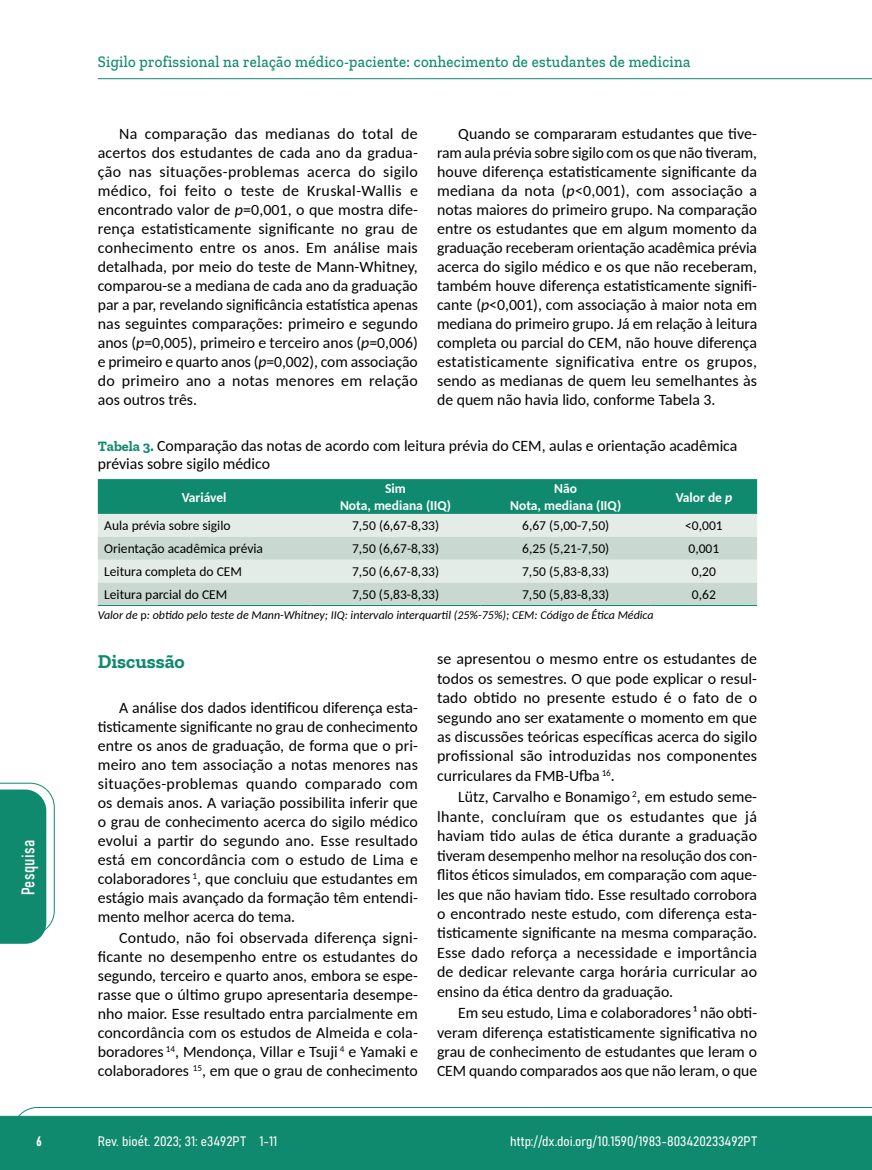
<style>
.page{position:relative;width:872px;height:1170px;background:#fff}
.page>*{position:absolute;margin:0;border:0;box-sizing:border-box;transform-origin:0 0}
.t1{font:700 19.5px "Zilla Slab";color:#108a6e}
.t2{font:18px "Bahnschrift";letter-spacing:.02em;color:#fff}
.t3{font:500 16.5px "Zilla Slab";letter-spacing:.02em;color:#108a6e;scale:.9 1}
.t4{font:15.75px/18.9px "Carlito";color:#000;text-align:justify}
.t5{font:13.5px "Carlito";color:#000}
.t6{font:13.5px "Bahnschrift";color:#fff}
.t7{font:700 13.5px/16.2px "Carlito";color:#fff;text-align:center}
.t8{font:italic 12px "Carlito";color:#000}
.s1{font-style:italic}
.s2{font-family:"Zilla Slab";font-weight:700;font-size:14.25px;color:#108a6e}
.s3{font-style:normal}
</style>
<div class="page">
<svg style="left:12px;top:1107px;width:860px;height:62px;background:#2e9880"></svg>
<hr style="left:98px;top:78px;width:774px;height:1px;background:#108a6e">
<div style="left:98px;top:479px;width:659px;height:35px;background:#108a6e"></div>
<div style="left:98px;top:514px;width:659px;height:23px;background:#e4ece8"></div>
<svg style="left:98px;top:537px;width:659px;height:68px;background:#d2dfd8"></svg>
<hr style="left:98px;top:605px;width:212px;height:1px;background:#108a6e">
<hr style="left:310px;top:605px;width:170px;height:1px;background:#108a6e">
<hr style="left:480px;top:605px;width:171px;height:1px;background:#108a6e">
<hr style="left:651px;top:605px;width:106px;height:1px;background:#108a6e">
<svg style="left:0;top:782px;width:55px;height:161px"></svg>
<p class="t2" style="left:15px;top:895px;width:57px;rotate:-90deg">Pesquisa</p>
<p class="t3" style="left:98px;top:53px;width:660px">Sigilo profissional na relação médico-paciente: conhecimento de estudantes de medicina</p>
<p class="t4" style="left:98px;top:124px;width:322px;text-indent:21px">Na comparação das medianas do total de acertos dos estudantes de cada ano da gradua&shy;ção nas situações-problemas acerca do sigilo médico, foi feito o teste de Kruskal-Wallis e encontrado valor de <span class="s1">p</span>=0,001, o que mostra dife&shy;rença estatisticamente significante no grau de conhecimento entre os anos. Em análise mais detalhada, por meio do teste de Mann-Whitney, comparou-se a mediana de cada ano da graduação par a par, revelando significância estatística apenas nas seguintes comparações: primeiro e segundo anos (<span class="s1">p</span>=0,005), primeiro e terceiro anos (<span class="s1">p</span>=0,006) e primeiro e quarto anos (<span class="s1">p</span>=0,002), com associação do primeiro ano a notas menores em relação aos outros três.</p>
<p class="t4" style="left:437px;top:124px;width:322px;text-indent:21px">Quando se compararam estudantes que tive&shy;ram aula prévia sobre sigilo com os que não tiveram, houve diferença estatisticamente significante da mediana da nota (<span class="s1">p</span>&lt;0,001), com associação a notas maiores do primeiro grupo. Na comparação entre os estudantes que em algum momento da graduação receberam orientação acadêmica prévia acerca do sigilo médico e os que não receberam, também houve diferença estatisticamente signifi&shy;cante (<span class="s1">p</span>&lt;0,001), com associação à maior nota em mediana do primeiro grupo. Já em relação à leitura completa ou parcial do CEM, não houve diferença estatisticamente significativa entre os grupos, sendo as medianas de quem leu semelhantes às de quem não havia lido, conforme Tabela 3.</p>
<p class="t4" style="left:98px;top:436px;width:641px;line-height:18px"><span class="s2">Tabela 3.</span> Comparação das notas de acordo com leitura prévia do CEM, aulas e orientação acadêmica prévias sobre sigilo médico</p>
<p class="t7" style="left:182px;top:488px;width:46px">Variável</p>
<p class="t7" style="left:340px;top:480px;width:112px">Sim<br>Nota, mediana (IIQ)</p>
<p class="t7" style="left:510px;top:480px;width:112px">Não<br>Nota, mediana (IIQ)</p>
<p class="t7" style="left:675px;top:488px;width:58px">Valor de <span class="s1">p</span></p>
<p class="t5" style="left:104px;top:516px;width:128px">Aula prévia sobre sigilo</p>
<p class="t5" style="left:352px;top:516px;width:89px">7,50 (6,67-8,33)</p>
<p class="t5" style="left:522px;top:516px;width:89px">6,67 (5,00-7,50)</p>
<p class="t5" style="left:685px;top:516px;width:39px">&lt;0,001</p>
<p class="t5" style="left:104px;top:539px;width:160px">Orientação acadêmica prévia</p>
<p class="t5" style="left:352px;top:539px;width:89px">7,50 (6,67-8,33)</p>
<p class="t5" style="left:522px;top:539px;width:89px">6,25 (5,21-7,50)</p>
<p class="t5" style="left:688px;top:539px;width:32px">0,001</p>
<p class="t5" style="left:104px;top:562px;width:139px">Leitura completa do CEM</p>
<p class="t5" style="left:352px;top:562px;width:89px">7,50 (6,67-8,33)</p>
<p class="t5" style="left:522px;top:562px;width:89px">7,50 (5,83-8,33)</p>
<p class="t5" style="left:692px;top:562px;width:25px">0,20</p>
<p class="t5" style="left:104px;top:585px;width:125px">Leitura parcial do CEM</p>
<p class="t5" style="left:352px;top:585px;width:89px">7,50 (5,83-8,33)</p>
<p class="t5" style="left:522px;top:585px;width:89px">7,50 (5,83-8,33)</p>
<p class="t5" style="left:692px;top:585px;width:25px">0,62</p>
<p class="t8" style="left:98px;top:606px;width:557px">Valor de <span class="s3">p</span>: obtido pelo teste de Mann-Whitney; IIQ: intervalo interquartil (25%-75%); CEM: Código de Ética Médica</p>
<p class="t1" style="left:98px;top:650px;width:88px">Discussão</p>
<p class="t4" style="left:98px;top:697px;width:322px;text-indent:21px">A análise dos dados identificou diferença esta&shy;tisticamente significante no grau de conhecimento entre os anos de graduação, de forma que o pri&shy;meiro ano tem associação a notas menores nas situações-problemas quando comparado com os demais anos. A variação possibilita inferir que o grau de conhecimento acerca do sigilo médico evolui a partir do segundo ano. Esse resultado está em concordância com o estudo de Lima e colaboradores <sup>1</sup>, que concluiu que estudantes em estágio mais avançado da formação têm entendi&shy;mento melhor acerca do tema.</p>
<p class="t4" style="left:98px;top:927px;width:321px;text-indent:21px">Contudo, não foi observada diferença signi&shy;ficante no desempenho entre os estudantes do segundo, terceiro e quarto anos, embora se espe&shy;rasse que o último grupo apresentaria desempe&shy;nho maior. Esse resultado entra parcialmente em concordância com os estudos de Almeida e cola&shy;boradores <sup>14</sup>, Mendonça, Villar e Tsuji <sup>4</sup> e Yamaki e colaboradores <sup>15</sup>, em que o grau de conhecimento</p>
<p class="t4" style="left:437px;top:648px;width:322px;line-height:19.4px">se apresentou o mesmo entre os estudantes de todos os semestres. O que pode explicar o resul&shy;tado obtido no presente estudo é o fato de o segundo ano ser exatamente o momento em que as discussões teóricas específicas acerca do sigilo profissional são introduzidas nos componentes curriculares da FMB-Ufba <sup>16</sup>.</p>
<p class="t4" style="left:437px;top:786px;width:321px;line-height:19.4px;text-indent:21px">Lütz, Carvalho e Bonamigo <sup>2</sup>, em estudo seme&shy;lhante, concluíram que os estudantes que já haviam tido aulas de ética durante a graduação tiveram desempenho melhor na resolução dos con&shy;flitos éticos simulados, em comparação com aque&shy;les que não haviam tido. Esse resultado corrobora o encontrado neste estudo, com diferença esta&shy;tisticamente significante na mesma comparação.<br>Esse dado reforça a necessidade e importância de dedicar relevante carga horária curricular ao ensino da ética dentro da graduação.</p>
<p class="t4" style="left:437px;top:1002px;width:321px;line-height:19.4px;text-indent:21px">Em seu estudo, Lima e colaboradores ¹ não obti&shy;veram diferença estatisticamente significativa no grau de conhecimento de estudantes que leram o CEM quando comparados aos que não leram, o que</p>
<p class="t6" style="left:36px;top:1130px;width:7px">6</p>
<p class="t6" style="left:98px;top:1131px;width:181px">Rev. bioét. 2023; 31: e3492PT 1-11</p>
<p class="t6" style="left:510px;top:1131px;width:248px">http://dx.doi.org/10.1590/1983-803420233492PT</p>
</div>
